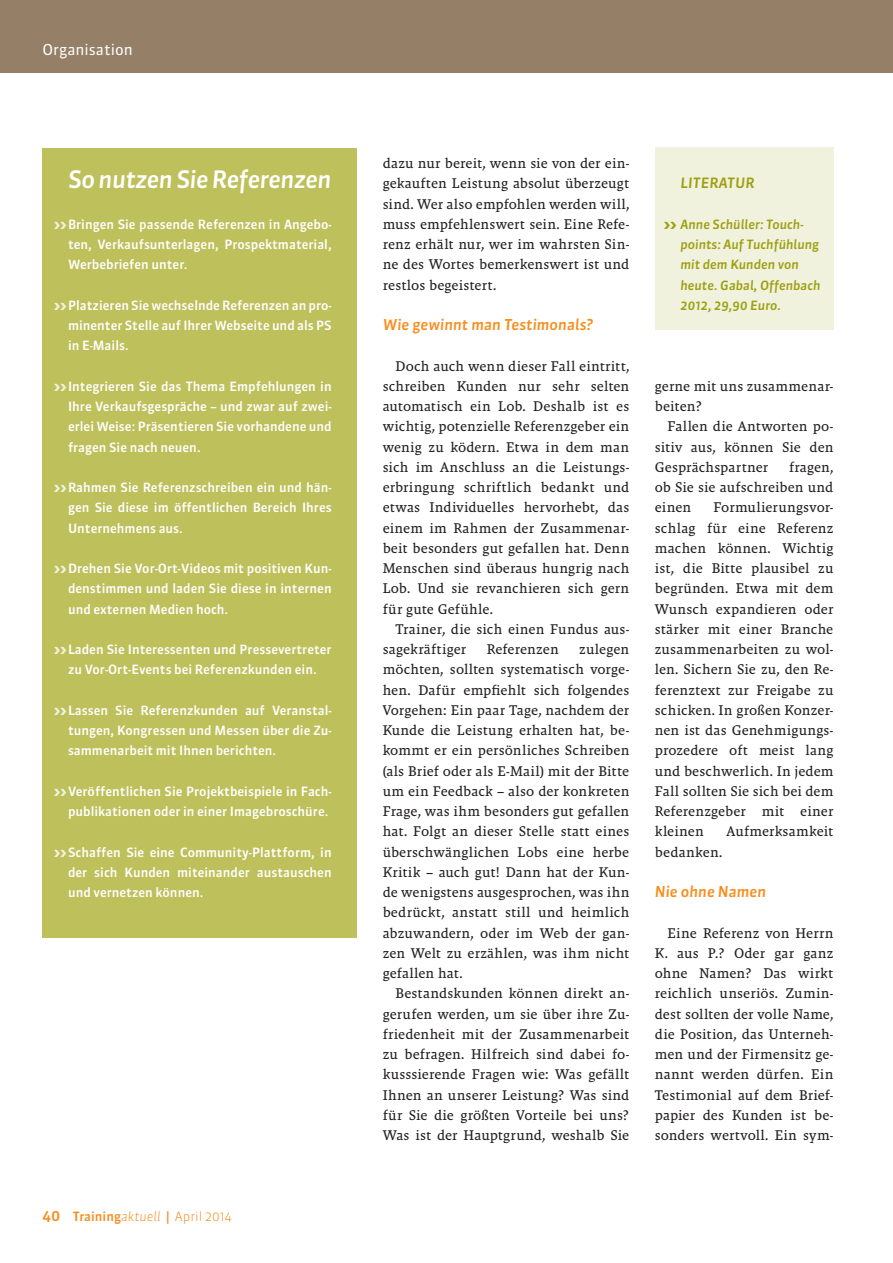
<style>
.page{position:relative;width:893px;height:1263px;background:#fff}
.page>*{position:absolute;margin:0;border:0;box-sizing:border-box;transform-origin:0 0}
._1_Kastenhead{font:italic 500 24px "Sanuk OT";letter-spacing:-.02em;color:#fff}
.Zwischentitel{font:italic 500 15px "Sanuk OT";color:#f68e1e}
.t1{font:15px "Sanuk OT";color:#fff}
.Fließtext{font:14.25px/20.2px "Malaga Reg";color:#231f20;text-align:justify}
._2_Kastenhead{font:italic 500 14.25px "Sanuk OT";letter-spacing:.01em;color:#9ca00f}
._1_Kastenfließtext{font:500 12.75px/20.2px "Sanuk OT";color:#fff;text-align:justify}
._2_Kastenfließtext{font:italic 500 12.75px/20.2px "Sanuk OT";color:#9ca00f}
.t2{font:500 12.75px "Sanuk OT";color:#f68e1e}
.s1{font-weight:900;font-size:13.5px;color:#f1f2de}
.s2{font-size:15px}
.s3{font-weight:300;font-style:italic}
.s4{font-weight:300}
.s5{font-weight:900;font-style:normal;font-size:13.5px}
</style>
<div class="page">
<div style="left:0;top:0;width:893px;height:72px;background:#958067"></div>
<div style="left:43px;top:148px;width:314px;height:790px;background:#bec05b"></div>
<div style="left:655px;top:148px;width:178px;height:182px;background:#f1f2de"></div>
<p class="t1" style="left:43px;top:41px;width:92px">Organisation</p>
<p class="_1_Kastenhead" style="left:68px;top:165px;width:265px">So nutzen Sie Referenzen</p>
<p class="_1_Kastenfließtext" style="left:68px;top:214px;width:265px;text-indent:-14px"><span class="s1">&gt;&gt;</span>Bringen Sie passende Referenzen in Angebo&shy;ten, Verkaufsunterlagen, Prospektmaterial, Werbebriefen unter.</p>
<p class="_1_Kastenfließtext" style="left:68px;top:295px;width:265px;text-indent:-14px"><span class="s1">&gt;&gt;</span>Platzieren Sie wechselnde Referenzen an pro&shy;minenter Stelle auf Ihrer Webseite und als PS in E-Mails.</p>
<p class="_1_Kastenfließtext" style="left:68px;top:376px;width:265px;text-indent:-14px"><span class="s1">&gt;&gt;</span>Integrieren Sie das Thema Empfehlungen in Ihre Verkaufsgespräche – und zwar auf zwei&shy;erlei Weise: Präsentieren Sie vorhandene und fragen Sie nach neuen.</p>
<p class="_1_Kastenfließtext" style="left:68px;top:477px;width:265px;text-indent:-14px"><span class="s1">&gt;&gt;</span>Rahmen Sie Referenzschreiben ein und hän&shy;gen Sie diese im öffentlichen Bereich Ihres Unternehmens aus.</p>
<p class="_1_Kastenfließtext" style="left:68px;top:558px;width:265px;text-indent:-14px"><span class="s1">&gt;&gt;</span>Drehen Sie Vor-Ort-Videos mit positiven Kun&shy;denstimmen und laden Sie diese in internen und externen Medien hoch.</p>
<p class="_1_Kastenfließtext" style="left:54px;top:639px;width:280px;text-align:center"><span class="s1">&gt;&gt;</span>Laden Sie Interessenten und Pressevertreter zu Vor-Ort-Events bei Referenzkunden ein.</p>
<p class="_1_Kastenfließtext" style="left:68px;top:700px;width:265px;text-indent:-14px"><span class="s1">&gt;&gt;</span>Lassen Sie Referenzkunden auf Veranstal&shy;tungen, Kongressen und Messen über die Zu&shy;sammenarbeit mit Ihnen berichten.</p>
<p class="_1_Kastenfließtext" style="left:54px;top:781px;width:280px;text-align:right"><span class="s1">&gt;&gt;</span>Veröffentlichen Sie Projektbeispiele in Fach&shy;publikationen oder in einer Imagebroschüre.</p>
<p class="_1_Kastenfließtext" style="left:68px;top:842px;width:265px;text-indent:-14px"><span class="s1">&gt;&gt;</span>Schaffen Sie eine Community-Plattform, in der sich Kunden miteinander austauschen und vernetzen können.</p>
<p class="t2" style="left:43px;top:1209px;width:191px"><span class="s2">40</span> Training<span class="s3">aktuell</span> | <span class="s4">April 2014</span></p>
<p class="Fließtext" style="left:383px;top:153px;width:248px">dazu nur bereit, wenn sie von der ein&shy;gekauften Leistung absolut überzeugt sind. Wer also empfohlen werden will, muss empfehlenswert sein. Eine Refe&shy;renz erhält nur, wer im wahrsten Sin&shy;ne des Wortes bemerkenswert ist und restlos begeistert.</p>
<p class="Zwischentitel" style="left:383px;top:315px;width:212px">Wie gewinnt man Testimonals?</p>
<p class="Fließtext" style="left:383px;top:356px;width:248px;text-indent:13px">Doch auch wenn dieser Fall eintritt, schreiben Kunden nur sehr selten automatisch ein Lob. Deshalb ist es wichtig, potenzielle Referenzgeber ein wenig zu ködern. Etwa in dem man sich im Anschluss an die Leistungs&shy;erbringung schriftlich bedankt und etwas Individuelles hervorhebt, das einem im Rahmen der Zusammenar&shy;beit besonders gut gefallen hat. Denn Menschen sind überaus hungrig nach Lob. Und sie revanchieren sich gern für gute Gefühle.</p>
<p class="Fließtext" style="left:383px;top:619px;width:248px;text-indent:13px">Trainer, die sich einen Fundus aus&shy;sagekräftiger</p>
<p class="Fließtext" style="left:383px;top:639px;width:248px;text-indent:197px">zulegen möchten, sollten systematisch vorge&shy;hen. Dafür empfiehlt sich folgendes Vorgehen: Ein paar Tage, nachdem der Kunde die Leistung erhalten hat, be&shy;kommt er ein persönliches Schreiben (als Brief oder als E-Mail) mit der Bitte um ein Feedback – also der konkreten Frage, was ihm besonders gut gefallen hat. Folgt an dieser Stelle statt eines überschwänglichen Lobs eine herbe Kritik – auch gut! Dann hat der Kun&shy;de wenigstens ausgesprochen, was ihn bedrückt, anstatt still und heimlich abzuwandern, oder im Web der gan&shy;zen Welt zu erzählen, was ihm nicht gefallen hat.</p>
<p class="Fließtext" style="left:383px;top:983px;width:248px;text-indent:13px">Bestandskunden können direkt an&shy;gerufen werden, um sie über ihre Zu&shy;friedenheit mit der Zusammenarbeit zu befragen. Hilfreich sind dabei fo&shy;kusssierende Fragen wie: Was gefällt Ihnen an unserer Leistung? Was sind für Sie die größten Vorteile bei uns?<br>Was ist der Hauptgrund, weshalb Sie</p>
<p class="Fließtext" style="left:487px;top:639px;width:74px">Referenzen</p>
<p class="_2_Kastenhead" style="left:680px;top:174px;width:76px">LITERATUR</p>
<p class="_2_Kastenfließtext" style="left:680px;top:214px;width:142px;text-indent:-17px"><span class="s5">&gt;&gt;</span> Anne Schüller: Touch&shy;points: Auf Tuchfühlung mit dem Kunden von heute. Gabal, Offenbach<br>2012, 29,90 Euro.</p>
<p class="Fließtext" style="left:655px;top:376px;width:180px">gerne mit uns zusammenar&shy;beiten?</p>
<p class="Fließtext" style="left:655px;top:416px;width:180px;text-indent:13px">Fallen die Antworten po&shy;sitiv aus, können Sie den Gesprächspartner</p>
<p class="Fließtext" style="left:655px;top:457px;width:180px;text-indent:134px">fragen, ob Sie sie aufschreiben und einen</p>
<p class="Fließtext" style="left:655px;top:497px;width:180px;text-indent:59px">Formulierungsvor&shy;schlag für eine Referenz machen können. Wichtig ist, die Bitte plausibel zu begründen. Etwa mit dem Wunsch expandieren oder stärker mit einer Branche zusammenarbeiten zu wol&shy;len. Sichern Sie zu, den Re&shy;ferenztext zur Freigabe zu schicken. In großen Konzer&shy;nen ist das Genehmigungs&shy;prozedere oft meist lang und beschwerlich. In jedem Fall sollten Sie sich bei dem Referenzgeber mit einer kleinen</p>
<p class="Fließtext" style="left:727px;top:821px;width:108px">Aufmerksamkeit</p>
<p class="Fließtext" style="left:655px;top:842px;width:69px">bedanken.</p>
<p class="Zwischentitel" style="left:655px;top:882px;width:113px">Nie ohne Namen</p>
<p class="Fließtext" style="left:655px;top:923px;width:180px;text-indent:13px">Eine Referenz von Herrn K. aus P.? Oder gar ganz ohne Namen? Das wirkt reichlich unseriös. Zumin&shy;dest sollten der volle Name, die Position, das Unterneh&shy;men und der Firmensitz ge&shy;nannt werden dürfen. Ein Testimonial auf dem Brief&shy;papier des Kunden ist be&shy;sonders wertvoll. Ein sym-</p>
</div>
